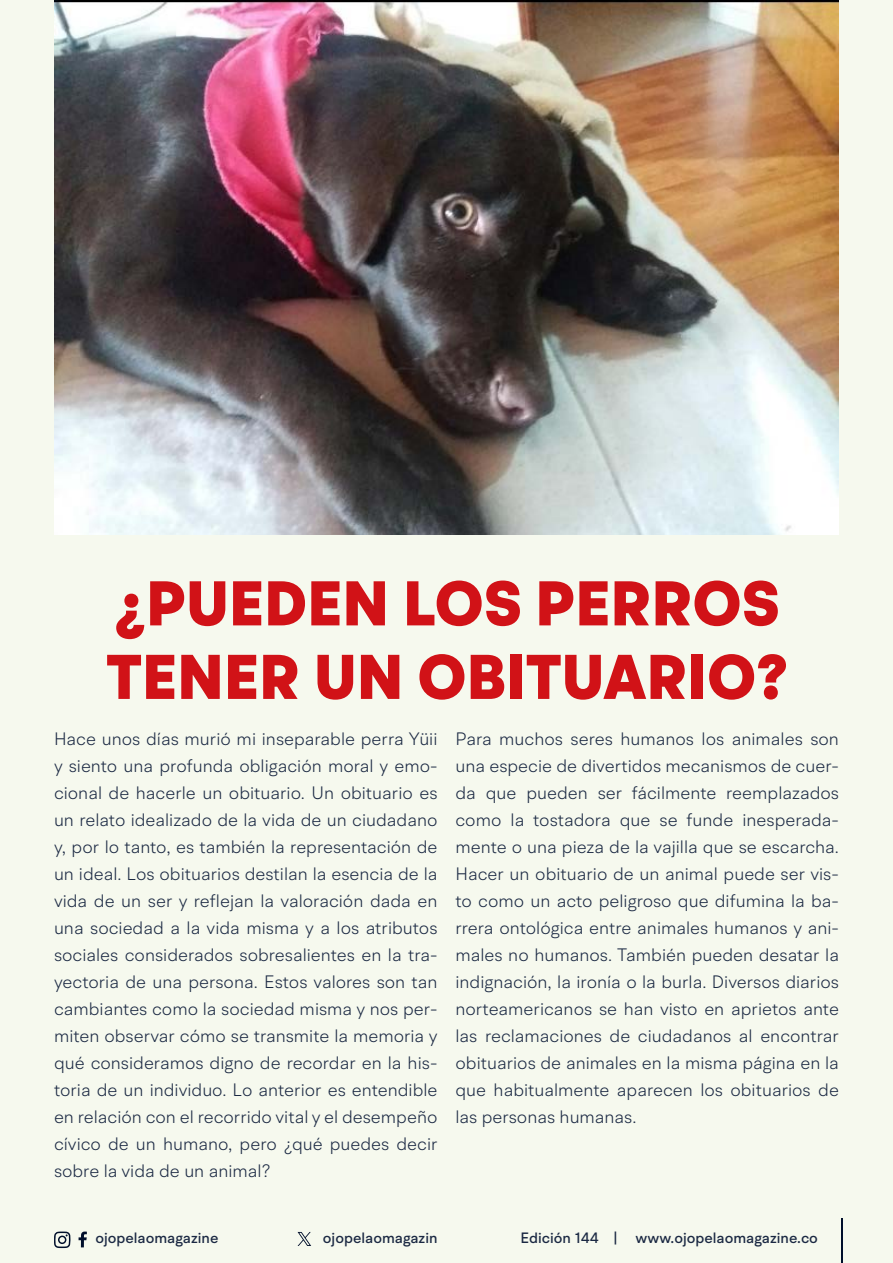
<style>
.page{position:relative;width:893px;height:1263px;background:#f6f9ee}
.page>*{position:absolute;margin:0;border:0;box-sizing:border-box;transform-origin:0 0}
.t1{font:900 63px/73.5px "BR Hendrix";color:#d11217}
.t2{font:300 18px/27px "BR Hendrix";color:#1b2943;text-align:justify}
.t3{font:500 15px "BR Hendrix";color:#1b2943}
</style>
<div class="page">
<svg style="left:79px;top:1231px;width:8px;height:16px"></svg>
<svg style="left:54px;top:1231px;width:17px;height:17px"></svg>
<hr style="left:841px;top:1219px;width:1px;height:44px;background:#000f2b">
<svg style="left:298px;top:1232px;width:13px;height:14px"></svg>
<img style="left:54px;top:0;width:785px;height:534px">
<h1 class="t1" style="left:106px;top:568px;width:683px">¿PUEDEN LOS PERROS<br>TENER UN OBITUARIO?</h1>
<p class="t2" style="left:54px;top:725px;width:385px">Hace unos días murió mi inseparable perra Yüii y siento una profunda obligación moral y emo&shy;cional de hacerle un obituario. Un obituario es un relato idealizado de la vida de un ciudadano y, por lo tanto, es también la representación de un ideal. Los obituarios destilan la esencia de la vida de un ser y reflejan la valoración dada en una sociedad a la vida misma y a los atributos sociales considerados sobresalientes en la tra&shy;yectoria de una persona. Estos valores son tan cambiantes como la sociedad misma y nos per&shy;miten observar cómo se transmite la memoria y qué consideramos digno de recordar en la his&shy;toria de un individuo. Lo anterior es entendible en relación con el recorrido vital y el desempeño cívico de un humano, pero ¿qué puedes decir sobre la vida de un animal?</p>
<p class="t2" style="left:455px;top:725px;width:385px">Para muchos seres humanos los animales son una especie de divertidos mecanismos de cuer&shy;da que pueden ser fácilmente reemplazados como la tostadora que se funde inesperada&shy;mente o una pieza de la vajilla que se escarcha.<br>Hacer un obituario de un animal puede ser vis&shy;to como un acto peligroso que difumina la ba&shy;rrera ontológica entre animales humanos y ani&shy;males no humanos. También pueden desatar la indignación, la ironía o la burla. Diversos diarios norteamericanos se han visto en aprietos ante las reclamaciones de ciudadanos al encontrar obituarios de animales en la misma página en la que habitualmente aparecen los obituarios de las personas humanas.</p>
<p class="t3" style="left:95px;top:1229px;width:125px">ojopelaomagazine</p>
<p class="t3" style="left:323px;top:1229px;width:116px">ojopelaomagazin</p>
<p class="t3" style="left:521px;top:1229px;width:299px">Edición 144 | www.ojopelaomagazine.co</p>
</div>
